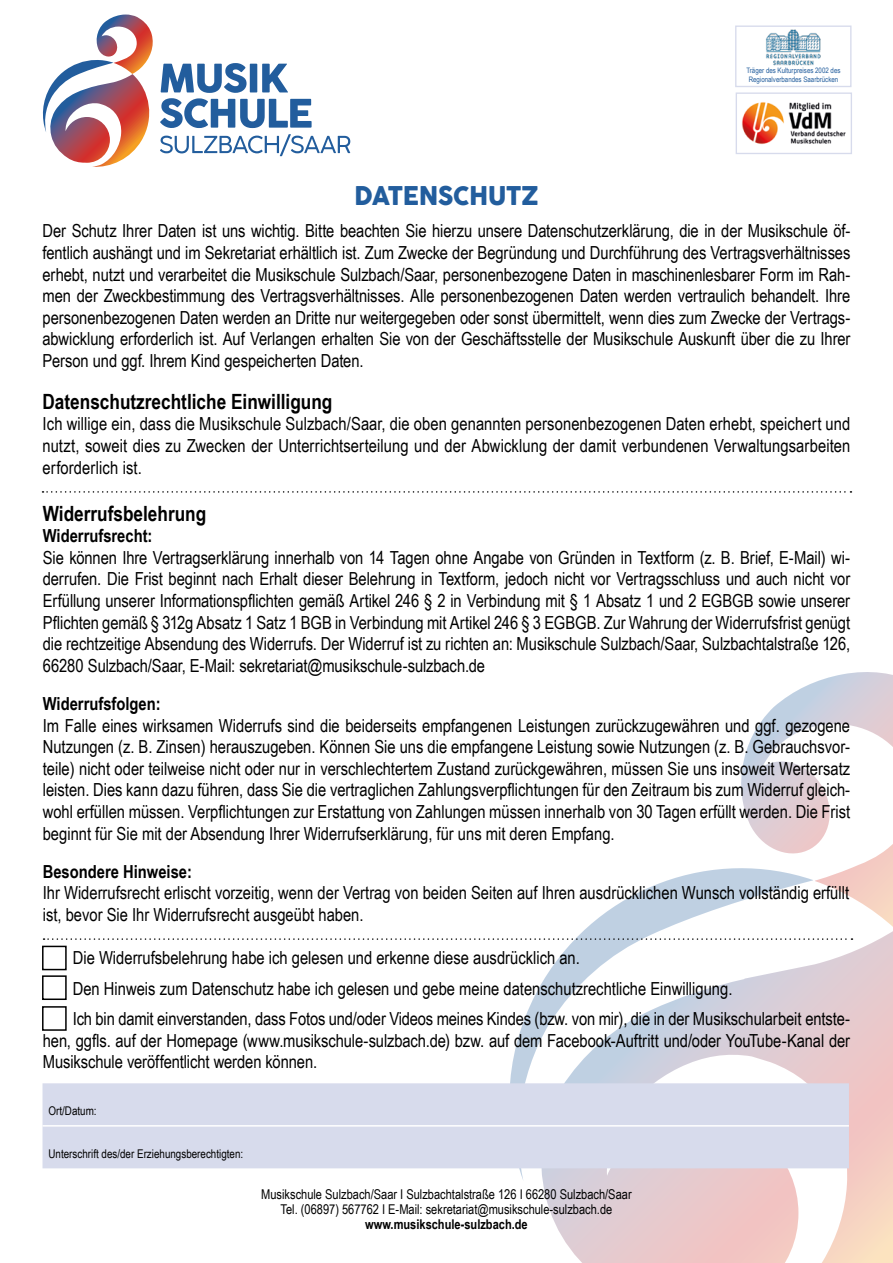
<style>
.page{position:relative;width:893px;height:1263px;background:#fff}
.page>*{position:absolute;margin:0;border:0;box-sizing:border-box;transform-origin:0 0}
.t1{font:25.2px "COCOGOOSE";letter-spacing:-.03em;color:#225d9d;scale:.95 1}
.t2{font:700 21px "Arial Narrow";color:#000}
.t3{font:18px/21.6px "Arial Narrow";color:#000;text-align:justify}
.t4{font:700 18px "Arial Narrow";color:#000}
.t5{font:13.5px/15px "Arial Narrow";color:#000;text-align:center}
.t6{font:700 13.5px "Arial Narrow";color:#000}
.t7{font:12px "Arial Narrow";color:#000}
.t8{font:7.5px/8.2px "Arial Narrow";color:#225d9d;text-align:center}
</style>
<div class="page">
<svg style="left:741px;top:672px;width:152px;height:255px"></svg>
<svg style="left:500px;top:846px;width:313px;height:333px"></svg>
<svg style="left:536px;top:929px;width:357px;height:334px"></svg>
<svg style="left:43px;top:491px;width:808px;height:2px"></svg>
<svg style="left:44px;top:938px;width:808px;height:2px"></svg>
<div style="left:43px;top:1083px;width:806px;height:85px;background:#d7dbec"></div>
<hr style="left:43px;top:1125px;width:806px;height:1px;background:#fff">
<div style="left:42px;top:946px;width:25px;height:24px;border:2px solid #000"></div>
<div style="left:42px;top:975px;width:25px;height:25px;border:2px solid #000"></div>
<div style="left:42px;top:1006px;width:25px;height:25px;border:2px solid #000"></div>
<img style="left:765px;top:25px;width:58px;height:41px">
<img style="left:742px;top:102px;width:104px;height:43px">
<div style="left:735px;top:26px;width:116px;height:61px;border:1px solid #d7dbec"></div>
<div style="left:736px;top:92px;width:116px;height:62px;border:1px solid #d7dbec"></div>
<svg style="left:42px;top:15px;width:308px;height:152px"></svg>
<p class="t8" style="left:746px;top:66px;width:96px">Träger des Kulturpreises 2002 des<br>Regionalverbandes Saarbrücken</p>
<h1 class="t1" style="left:355px;top:177px;width:195px">DATENSCHUTZ</h1>
<p class="t3" style="left:43px;top:220px;width:809px">Der Schutz Ihrer Daten ist uns wichtig. Bitte beachten Sie hierzu unsere Datenschutzerklärung, die in der Musikschule öf&shy;fentlich aushängt und im Sekretariat erhältlich ist. Zum Zwecke der Begründung und Durchführung des Vertragsverhältnisses erhebt, nutzt und verarbeitet die Musikschule Sulzbach/Saar, personenbezogene Daten in maschinenlesbarer Form im Rah&shy;men der Zweckbestimmung des Vertragsverhältnisses. Alle personenbezogenen Daten werden vertraulich behandelt. Ihre personenbezogenen Daten werden an Dritte nur weitergegeben oder sonst übermittelt, wenn dies zum Zwecke der Vertrags&shy;abwicklung erforderlich ist. Auf Verlangen erhalten Sie von der Geschäftsstelle der Musikschule Auskunft über die zu Ihrer Person und ggf. Ihrem Kind gespeicherten Daten.</p>
<p class="t2" style="left:43px;top:385px;width:291px">Datenschutzrechtliche Einwilligung</p>
<p class="t3" style="left:43px;top:412px;width:809px">Ich willige ein, dass die Musikschule Sulzbach/Saar, die oben genannten personenbezogenen Daten erhebt, speichert und nutzt, soweit dies zu Zwecken der Unterrichtserteilung und der Abwicklung der damit verbundenen Verwaltungsarbeiten erforderlich ist.</p>
<p class="t2" style="left:43px;top:497px;width:165px">Widerrufsbelehrung</p>
<p class="t4" style="left:43px;top:522px;width:111px">Widerrufsrecht:</p>
<p class="t3" style="left:43px;top:546px;width:809px">Sie können Ihre Vertragserklärung innerhalb von 14 Tagen ohne Angabe von Gründen in Textform (z. B. Brief, E-Mail) wi&shy;derrufen. Die Frist beginnt nach Erhalt dieser Belehrung in Textform, jedoch nicht vor Vertragsschluss und auch nicht vor Erfüllung unserer Informationspflichten gemäß Artikel 246 § 2 in Verbindung mit § 1 Absatz 1 und 2 EGBGB sowie unserer Pflichten gemäß § 312g Absatz 1 Satz 1 BGB in Verbindung mit Artikel 246 § 3 EGBGB. Zur Wahrung der Widerrufsfrist genügt die rechtzeitige Absendung des Widerrufs. Der Widerruf ist zu richten an: Musikschule Sulzbach/Saar, Sulzbachtalstraße 126, 66280 Sulzbach/Saar, E-Mail: sekretariat@musikschule-sulzbach.de</p>
<p class="t4" style="left:43px;top:690px;width:119px">Widerrufsfolgen:</p>
<p class="t3" style="left:43px;top:714px;width:809px">Im Falle eines wirksamen Widerrufs sind die beiderseits empfangenen Leistungen zurückzugewähren und ggf. gezogene Nutzungen (z. B. Zinsen) herauszugeben. Können Sie uns die empfangene Leistung sowie Nutzungen (z. B. Gebrauchsvor&shy;teile) nicht oder teilweise nicht oder nur in verschlechtertem Zustand zurückgewähren, müssen Sie uns insoweit Wertersatz leisten. Dies kann dazu führen, dass Sie die vertraglichen Zahlungsverpflichtungen für den Zeitraum bis zum Widerruf gleich&shy;wohl erfüllen müssen. Verpflichtungen zur Erstattung von Zahlungen müssen innerhalb von 30 Tagen erfüllt werden. Die Frist beginnt für Sie mit der Absendung Ihrer Widerrufserklärung, für uns mit deren Empfang.</p>
<p class="t4" style="left:43px;top:858px;width:151px">Besondere Hinweise:</p>
<p class="t3" style="left:43px;top:881px;width:808px">Ihr Widerrufsrecht erlischt vorzeitig, wenn der Vertrag von beiden Seiten auf Ihren ausdrücklichen Wunsch vollständig erfüllt ist, bevor Sie Ihr Widerrufsrecht ausgeübt haben.</p>
<p class="t3" style="left:73px;top:942px;width:779px;line-height:30.6px;text-align:left">Die Widerrufsbelehrung habe ich gelesen und erkenne diese ausdrücklich an.<br>Den Hinweis zum Datenschutz habe ich gelesen und gebe meine datenschutzrechtliche Einwilligung.<br>Ich bin damit einverstanden, dass Fotos und/oder Videos meines Kindes (bzw. von mir), die in der Musikschularbeit entste-</p>
<p class="t3" style="left:43px;top:1029px;width:809px">hen, ggfls. auf der Homepage (www.musikschule-sulzbach.de) bzw. auf dem Facebook-Auftritt und/oder YouTube-Kanal der<br>Musikschule veröffentlicht werden können.</p>
<p class="t7" style="left:49px;top:1102px;width:50px">Ort/Datum:</p>
<p class="t7" style="left:49px;top:1145px;width:196px">Unterschrift des/der Erziehungsberechtigten:</p>
<p class="t5" style="left:261px;top:1187px;width:372px">Musikschule Sulzbach/Saar I Sulzbachtalstraße 126 I 66280 Sulzbach/Saar<br>Tel. (06897) 567762 I E-Mail: sekretariat@musikschule-sulzbach.de</p>
<p class="t6" style="left:365px;top:1214px;width:164px">www.musikschule-sulzbach.de</p>
</div>
